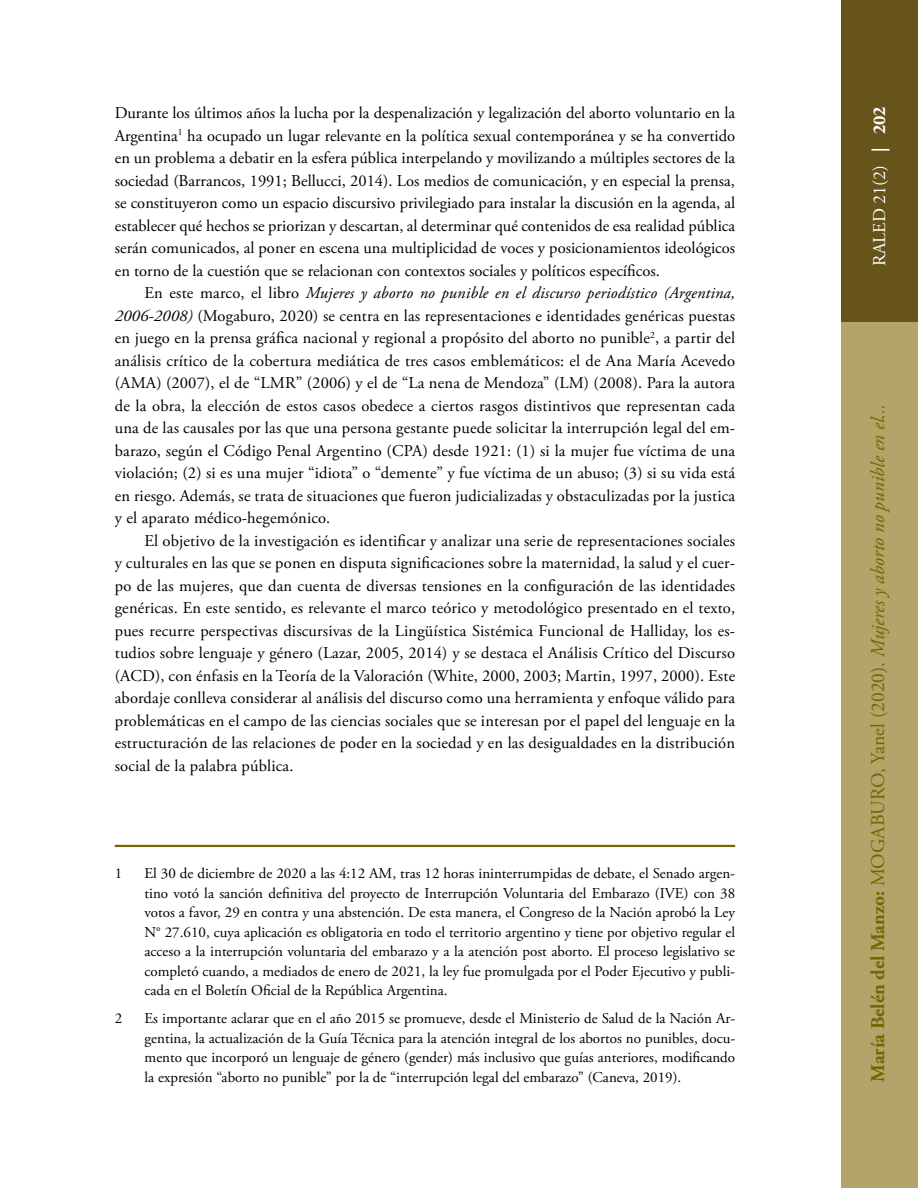
<style>
.page{position:relative;width:918px;height:1188px;background:#fff}
.page>*{position:absolute;margin:0;border:0;box-sizing:border-box;transform-origin:0 0}
.t1{font:italic 19.5px "Adobe Garamond Pro";color:#746600}
.t2{font:18px "Adobe Garamond Pro";color:#fff}
.t3{font:16.5px/22.5px "Adobe Garamond Pro";letter-spacing:.01em;color:#000;text-align:justify}
.t4{font:15px/19.5px "Adobe Garamond Pro";color:#000;text-align:justify}
.s1{font-style:italic}
.s2{font-weight:700}
.s3{font-weight:700;font-style:normal}
.s4{font-style:normal}
</style>
<div class="page">
<div style="left:841px;top:0;width:77px;height:1188px;background:#b3a46a"></div>
<div style="left:841px;top:0;width:77px;height:322px;background:#67541a"></div>
<hr style="left:115px;top:845px;width:620px;height:2px;background:#746600">
<p class="t3" style="left:115px;top:102px;width:622px">Durante los últimos años la lucha por la despenalización y legalización del aborto voluntario en la Argentina<sup>1</sup> ha ocupado un lugar relevante en la política sexual contemporánea y se ha convertido en un problema a debatir en la esfera pública interpelando y movilizando a múltiples sectores de la sociedad (Barrancos, 1991; Bellucci, 2014). Los medios de comunicación, y en especial la prensa, se constituyeron como un espacio discursivo privilegiado para instalar la discusión en la agenda, al establecer qué hechos se priorizan y descartan, al determinar qué contenidos de esa realidad pública serán comunicados, al poner en escena una multiplicidad de voces y posicionamientos ideológicos en torno de la cuestión que se relacionan con contextos sociales y políticos específicos.</p>
<p class="t3" style="left:115px;top:282px;width:622px;text-indent:30px">En este marco, el libro <span class="s1">Mujeres y aborto no punible en el discurso periodístico (Argentina, 2006-2008)</span> (Mogaburo, 2020) se centra en las representaciones e identidades genéricas puestas en juego en la prensa gráfica nacional y regional a propósito del aborto no punible<sup>2</sup>, a partir del análisis crítico de la cobertura mediática de tres casos emblemáticos: el de Ana María Acevedo (AMA) (2007), el de “LMR” (2006) y el de “La nena de Mendoza” (LM) (2008). Para la autora de la obra, la elección de estos casos obedece a ciertos rasgos distintivos que representan cada una de las causales por las que una persona gestante puede solicitar la interrupción legal del em&shy;barazo, según el Código Penal Argentino (CPA) desde 1921: (1) si la mujer fue víctima de una violación; (2) si es una mujer “idiota” o “demente” y fue víctima de un abuso; (3) si su vida está en riesgo. Además, se trata de situaciones que fueron judicializadas y obstaculizadas por la justica y el aparato médico-hegemónico.</p>
<p class="t3" style="left:115px;top:530px;width:622px;text-indent:30px">El objetivo de la investigación es identificar y analizar una serie de representaciones sociales y culturales en las que se ponen en disputa significaciones sobre la maternidad, la salud y el cuer&shy;po de las mujeres, que dan cuenta de diversas tensiones en la configuración de las identidades genéricas. En este sentido, es relevante el marco teórico y metodológico presentado en el texto, pues recurre perspectivas discursivas de la Lingüística Sistémica Funcional de Halliday, los es&shy;tudios sobre lenguaje y género (Lazar, 2005, 2014) y se destaca el Análisis Crítico del Discurso (ACD), con énfasis en la Teoría de la Valoración (White, 2000, 2003; Martin, 1997, 2000). Este abordaje conlleva considerar al análisis del discurso como una herramienta y enfoque válido para problemáticas en el campo de las ciencias sociales que se interesan por el papel del lenguaje en la estructuración de las relaciones de poder en la sociedad y en las desigualdades en la distribución social de la palabra pública.</p>
<p class="t4" style="left:115px;top:864px;width:9px">1</p>
<p class="t4" style="left:145px;top:864px;width:592px">El 30 de diciembre de 2020 a las 4:12 AM, tras 12 horas ininterrumpidas de debate, el Senado argen&shy;tino votó la sanción definitiva del proyecto de Interrupción Voluntaria del Embarazo (IVE) con 38 votos a favor, 29 en contra y una abstención. De esta manera, el Congreso de la Nación aprobó la Ley N° 27.610, cuya aplicación es obligatoria en todo el territorio argentino y tiene por objetivo regular el acceso a la interrupción voluntaria del embarazo y a la atención post aborto. El proceso legislativo se completó cuando, a mediados de enero de 2021, la ley fue promulgada por el Poder Ejecutivo y publi&shy;cada en el Boletín Oficial de la República Argentina.</p>
<p class="t4" style="left:115px;top:1009px;width:9px">2</p>
<p class="t4" style="left:145px;top:1009px;width:592px">Es importante aclarar que en el año 2015 se promueve, desde el Ministerio de Salud de la Nación Ar&shy;gentina, la actualización de la Guía Técnica para la atención integral de los abortos no punibles, docu&shy;mento que incorporó un lenguaje de género (gender) más inclusivo que guías anteriores, modificando la expresión “aborto no punible” por la de “interrupción legal del embarazo” (Caneva, 2019).</p>
<p class="t2" style="left:869px;top:266px;width:161px;rotate:-90deg">RALED 21(2) <span class="s2">| 202</span></p>
<p class="t1" style="left:866px;top:1082px;width:679px;rotate:-90deg"><span class="s3">María Belén del Manzo:</span> <span class="s4">MOGABURO, Yanel (2020).</span> Mujeres y aborto no punible en el...</p>
</div>
